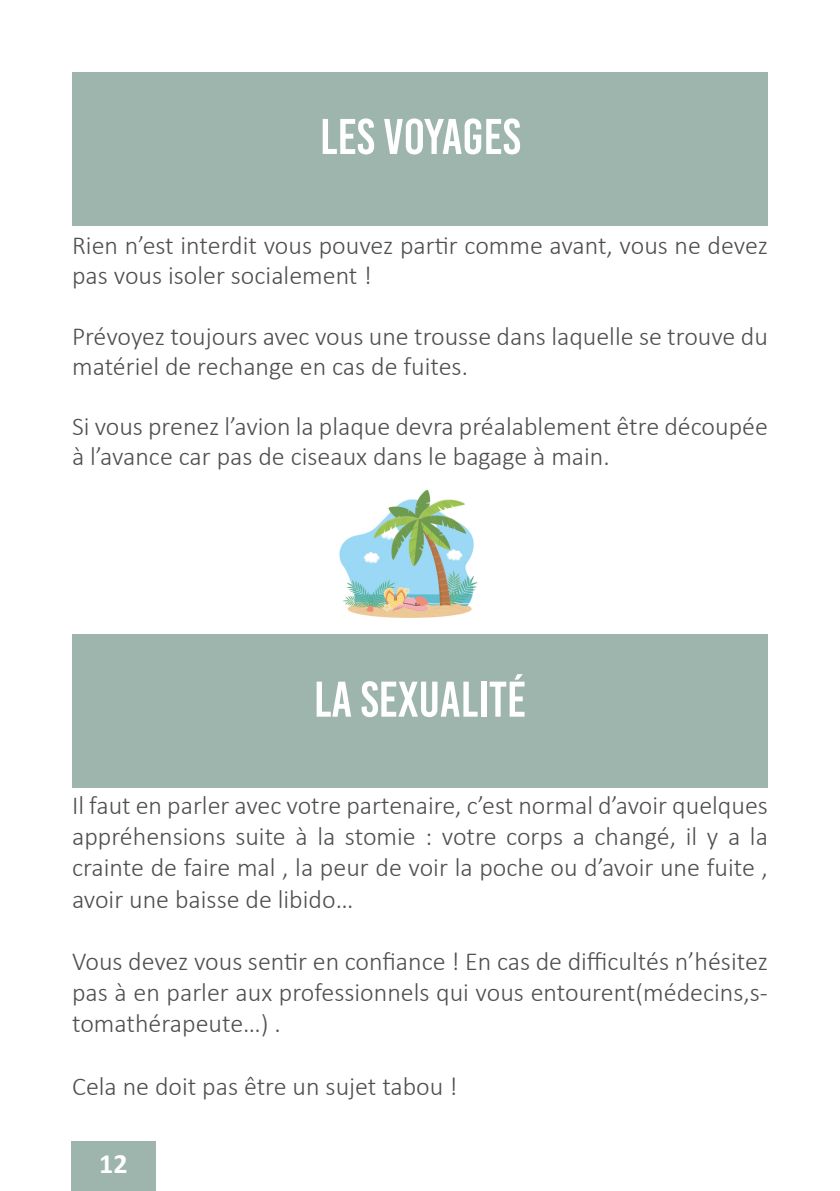
<style>
.page{position:relative;width:840px;height:1191px;background:#fff}
.page>*{position:absolute;margin:0;border:0;box-sizing:border-box;transform-origin:0 0}
.t1{font:50px "Bebas Kai";color:#fff}
.t2{font:700 28px "Calibri";color:#fff}
.t3{font:300 26px/31.2px "Calibri";color:#4e4f50}
</style>
<div class="page">
<div style="left:71px;top:1141px;width:85px;height:50px;background:#9eb5ae"></div>
<div style="left:72px;top:72px;width:695px;height:153px;background:#9eb5ae"></div>
<img style="left:339px;top:489px;width:139px;height:129px">
<div style="left:72px;top:634px;width:695px;height:154px;background:#9eb5ae"></div>
<p class="t1" style="left:320px;top:110px;width:202px">LES VOYAGES</p>
<p class="t3" style="left:72px;top:230px;width:697px;line-height:30px">Rien n’est interdit vous pouvez partir comme avant, vous ne devez pas vous isoler socialement !</p>
<p class="t3" style="left:72px;top:320px;width:697px;line-height:30px">Prévoyez toujours avec vous une trousse dans laquelle se trouve du matériel de rechange en cas de fuites.</p>
<p class="t3" style="left:72px;top:410px;width:697px;line-height:30px">Si vous prenez l’avion la plaque devra préalablement être découpée à l’avance car pas de ciseaux dans le bagage à main.</p>
<p class="t1" style="left:313px;top:672px;width:214px">LA SEXUALITÉ</p>
<p class="t3" style="left:72px;top:789px;width:697px;text-align:justify">Il faut en parler avec votre partenaire, c’est normal d’avoir quelques appréhensions suite à la stomie : votre corps a changé, il y a la crainte de faire mal , la peur de voir la poche ou d’avoir une fuite , avoir une baisse de libido…</p>
<p class="t3" style="left:72px;top:945px;width:697px;text-align:justify">Vous devez vous sentir en confiance ! En cas de difficultés n’hésitez pas à en parler aux professionnels qui vous entourent(médecins,s&shy;tomathérapeute…) .</p>
<p class="t3" style="left:72px;top:1070px;width:387px">Cela ne doit pas être un sujet tabou !</p>
<p class="t2" style="left:99px;top:1144px;width:30px">12</p>
</div>
